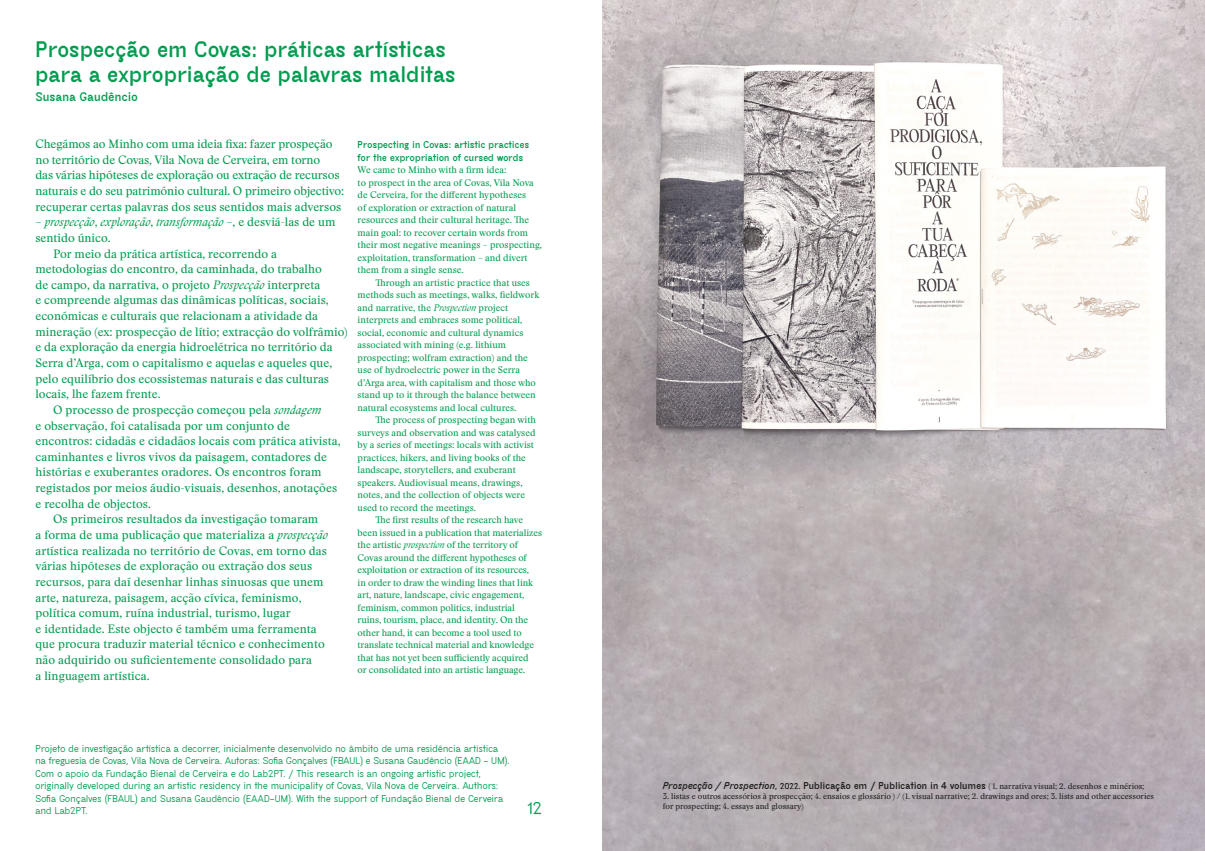
<style>
.page{position:relative;width:1205px;height:851px;background:#fff}
.page>*{position:absolute;margin:0;border:0;box-sizing:border-box;transform-origin:0 0}
.t1{font:900 21.25px/25px "MAD Sans Fill";color:#009c50}
.t2{font:700 16.25px "MAD Sans Fill";color:#009c50}
.t3{font:11.88px/15.6px "Stanley";color:#009c50}
.t4{font:italic 11.88px "Stanley";color:#009c50}
.t5{font:900 11.88px "MAD Sans Fill";color:#009c50}
.t6{font:9.38px/12.5px "Stanley";color:#009c50}
.t7{font:700 9.38px/12.5px "MAD Sans Fill";color:#009c50}
.t8{font:900 9.38px/12.5px "MAD Sans Fill";color:#009c50}
.t9{font:8.12px/10px "Stanley";color:#1d1d1b}
.s1{font-style:italic}
.s2{font-style:normal}
.s3{font-family:"MAD Sans Fill";font-weight:900;font-style:italic;font-size:9.38px}
.s4{font-family:"MAD Sans Fill";font-weight:900}
.s5{font-family:"MAD Sans Fill";font-weight:900;font-size:9.38px}
</style>
<div class="page">
<img style="left:602px;top:0;width:603px;height:850px">
<h1 class="t1" style="left:35px;top:38px;width:422px">Prospecção em Covas: práticas artísticas para a expropriação de palavras malditas</h1>
<p class="t5" style="left:35px;top:90px;width:104px">Susana Gaudêncio</p>
<p class="t8" style="left:358px;top:139px;width:173px">Prospecting in Covas: artistic practices for the expropriation of cursed words</p>
<p class="t6" style="left:358px;top:163px;width:186px">We came to Minho with a firm idea:<br>to prospect in the area of Covas, Vila Nova de Cerveira, for the different hypotheses<br>of exploration or extraction of natural resources and their cultural heritage. The main goal: to recover certain words from their most negative meanings – prospecting, exploitation, transformation – and divert them from a single sense.</p>
<p class="t6" style="left:358px;top:276px;width:183px;text-indent:18px">Through an artistic practice that uses methods such as meetings, walks, fieldwork and narrative, the <span class="s1">Prospection</span> project interprets and embraces some political, social, economic and cultural dynamics associated with mining (e.g. lithium prospecting; wolfram extraction) and the use of hydroelectric power in the Serra d’Arga area, with capitalism and those who stand up to it through the balance between natural ecosystems and local cultures.</p>
<p class="t6" style="left:358px;top:413px;width:180px;text-indent:18px">The process of prospecting began with surveys and observation and was catalysed by a series of meetings: locals with activist practices, hikers, and living books of the landscape, storytellers, and exuberant speakers. Audiovisual means, drawings, notes, and the collection of objects were used to record the meetings.</p>
<p class="t6" style="left:358px;top:513px;width:186px;text-indent:18px">The first results of the research have been issued in a publication that materializes the artistic <span class="s1">prospection</span> of the territory of Covas around the different hypotheses of exploitation or extraction of its resources,<br>in order to draw the winding lines that link art, nature, landscape, civic engagement, feminism, common politics, industrial<br>ruins, tourism, place, and identity. On the other hand, it can become a tool used to translate technical material and knowledge that has not yet been sufficiently acquired<br>or consolidated into an artistic language.</p>
<p class="t3" style="left:35px;top:136px;width:310px">Chegámos ao Minho com uma ideia fixa: fazer prospeção no território de Covas, Vila Nova de Cerveira, em torno<br>das várias hipóteses de exploração ou extração de recursos naturais e do seu património cultural. O primeiro objectivo: recuperar certas palavras dos seus sentidos mais adversos</p>
<p class="t4" style="left:35px;top:214px;width:301px"><span class="s2">–</span> prospecção<span class="s2">,</span> exploração<span class="s2">,</span> transformação <span class="s2">–, e desviá-las de um</span></p>
<p class="t3" style="left:35px;top:230px;width:77px">sentido único.</p>
<p class="t3" style="left:53px;top:245px;width:225px">Por meio da prática artística, recorrendo a</p>
<p class="t3" style="left:35px;top:261px;width:288px">metodologias do encontro, da caminhada, do trabalho</p>
<p class="t3" style="left:35px;top:277px;width:286px">de campo, da narrativa, o projeto <span class="s1">Prospecção</span> interpreta</p>
<p class="t3" style="left:35px;top:292px;width:295px">e compreende algumas das dinâmicas políticas, sociais,</p>
<p class="t3" style="left:35px;top:308px;width:284px">económicas e culturais que relacionam a atividade da</p>
<p class="t3" style="left:35px;top:324px;width:314px">mineração (ex: prospecção de lítio; extracção do volfrâmio)</p>
<p class="t3" style="left:35px;top:339px;width:299px">e da exploração da energia hidroelétrica no território da</p>
<p class="t3" style="left:35px;top:355px;width:298px">Serra d’Arga, com o capitalismo e aquelas e aqueles que,</p>
<p class="t3" style="left:35px;top:370px;width:295px">pelo equilíbrio dos ecossistemas naturais e das culturas</p>
<p class="t3" style="left:35px;top:386px;width:127px">locais, lhe fazem frente.</p>
<p class="t3" style="left:53px;top:402px;width:270px">O processo de prospecção começou pela <span class="s1">sondagem</span></p>
<p class="t3" style="left:35px;top:417px;width:256px">e observação, foi catalisada por um conjunto de</p>
<p class="t3" style="left:35px;top:433px;width:307px">encontros: cidadãs e cidadãos locais com prática ativista,</p>
<p class="t3" style="left:35px;top:449px;width:293px">caminhantes e livros vivos da paisagem, contadores de</p>
<p class="t3" style="left:35px;top:464px;width:288px">histórias e exuberantes oradores. Os encontros foram</p>
<p class="t3" style="left:35px;top:480px;width:303px">registados por meios áudio-visuais, desenhos, anotações</p>
<p class="t3" style="left:35px;top:495px;width:117px">e recolha de objectos.</p>
<p class="t3" style="left:53px;top:511px;width:267px">Os primeiros resultados da investigação tomaram</p>
<p class="t3" style="left:35px;top:527px;width:294px">a forma de uma publicação que materializa a <span class="s1">prospecção</span></p>
<p class="t3" style="left:35px;top:542px;width:293px">artística realizada no território de Covas, em torno das</p>
<p class="t3" style="left:35px;top:558px;width:278px">várias hipóteses de exploração ou extração dos seus</p>
<p class="t3" style="left:35px;top:574px;width:290px">recursos, para daí desenhar linhas sinuosas que unem</p>
<p class="t3" style="left:35px;top:589px;width:268px">arte, natureza, paisagem, acção cívica, feminismo,</p>
<p class="t3" style="left:35px;top:605px;width:257px">política comum, ruína industrial, turismo, lugar</p>
<p class="t3" style="left:35px;top:620px;width:283px">e identidade. Este objecto é também uma ferramenta</p>
<p class="t3" style="left:35px;top:636px;width:291px">que procura traduzir material técnico e conhecimento</p>
<p class="t3" style="left:35px;top:652px;width:278px">não adquirido ou suficientemente consolidado para</p>
<p class="t3" style="left:35px;top:667px;width:116px">a linguagem artística.</p>
<p class="t7" style="left:35px;top:742px;width:476px">Projeto de investigação artística a decorrer, inicialmente desenvolvido no âmbito de uma residência artística na freguesia de Covas, Vila Nova de Cerveira. Autoras: Sofia Gonçalves (FBAUL) e Susana Gaudêncio (EAAD – UM).<br>Com o apoio da Fundação Bienal de Cerveira e do Lab2PT. / This research is an ongoing artistic project, originally developed during an artistic residency in the municipality of Covas, Vila Nova de Cerveira. Authors:<br>Sofia Gonçalves (FBAUL) and Susana Gaudêncio (EAAD–UM). With the support of Fundação Bienal de Cerveira and Lab2PT.</p>
<h2 class="t2" style="left:528px;top:798px;width:16px">12</h2>
<p class="t9" style="left:663px;top:781px;width:483px"><span class="s3">Prospecção / Prospection</span><span class="s4">, 2022.</span> <span class="s5">Publicação em / Publication in 4 volumes</span> ( 1. narrativa visual; 2. desenhos e minérios;</p>
<p class="t9" style="left:663px;top:791px;width:493px">3. listas e outros acessórios à prospecção; 4. ensaios e glossário ) / (1. visual narrative; 2. drawings and ores; 3. lists and other accessories for prospecting; 4. essays and glossary)</p>
</div>
